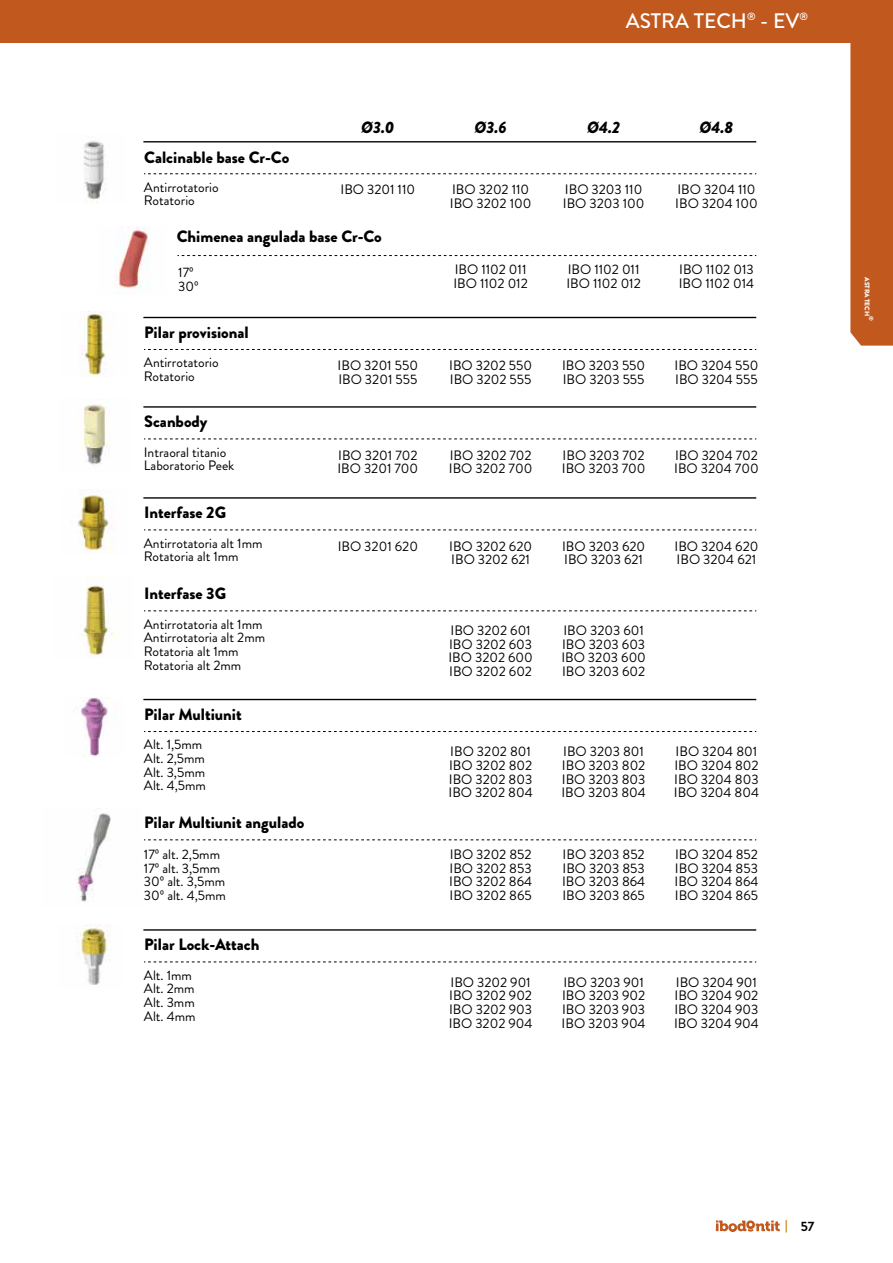
<style>
.page{position:relative;width:893px;height:1263px;background:#fff}
.page>*{position:absolute;margin:0;border:0;box-sizing:border-box;transform-origin:0 0}
.t1{font:500 21px "Brandon Grotesque";color:#fff}
.t2{font:900 16.35px "Brandon Grotesque";color:#000}
.t3{font:italic 900 16.35px "Brandon Grotesque";color:#000}
.t4{font:13.65px/13.6px "Brandon Grotesque";color:#000}
.t5{font:700 13.5px "Brandon Grotesque";color:#000}
.t6{font:900 6.75px "Brandon Grotesque";letter-spacing:-.01em;color:#fff}
.t7{font:900 6px "Brandon Grotesque";color:#fff}
</style>
<div class="page">
<div style="left:0;top:0;width:893px;height:43px;background:#c1581d"></div>
<div style="left:850px;top:43px;width:43px;height:303px;background:#c1581d"></div>
<img style="left:83px;top:141px;width:23px;height:63px">
<img style="left:81px;top:312px;width:34px;height:64px">
<img style="left:82px;top:404px;width:27px;height:64px">
<img style="left:77px;top:489px;width:36px;height:65px">
<img style="left:81px;top:698px;width:28px;height:59px">
<img style="left:76px;top:924px;width:35px;height:61px">
<img style="left:77px;top:813px;width:34px;height:89px">
<img style="left:81px;top:577px;width:36px;height:80px">
<img style="left:116px;top:227px;width:34px;height:65px">
<svg style="left:144px;top:173px;width:612px;height:1px"></svg>
<hr style="left:143px;top:141px;width:613px;height:1px;background:#000">
<svg style="left:144px;top:349px;width:612px;height:1px"></svg>
<hr style="left:143px;top:317px;width:613px;height:1px;background:#000">
<svg style="left:144px;top:439px;width:612px;height:1px"></svg>
<hr style="left:143px;top:406px;width:613px;height:2px;background:#000">
<svg style="left:144px;top:530px;width:612px;height:1px"></svg>
<hr style="left:143px;top:497px;width:613px;height:2px;background:#000">
<svg style="left:144px;top:610px;width:612px;height:1px"></svg>
<svg style="left:144px;top:731px;width:612px;height:1px"></svg>
<hr style="left:143px;top:699px;width:613px;height:1px;background:#000">
<svg style="left:144px;top:839px;width:612px;height:1px"></svg>
<svg style="left:144px;top:961px;width:612px;height:1px"></svg>
<hr style="left:143px;top:929px;width:613px;height:2px;background:#000">
<svg style="left:178px;top:255px;width:578px;height:1px"></svg>
<svg style="left:716px;top:1220px;width:71px;height:12px"></svg>
<h1 class="t1" style="left:626px;top:6px;width:184px">ASTRA TECH<sup>®</sup> - EV<sup>®</sup></h1>
<p class="t2" style="left:144px;top:145px;width:147px">Calcinable base Cr-Co</p>
<p class="t4" style="left:144px;top:180px;width:76px">Antirrotatorio<br>Rotatorio</p>
<p class="t3" style="left:361px;top:115px;width:35px">Ø3.0</p>
<p class="t3" style="left:475px;top:115px;width:34px">Ø3.6</p>
<p class="t3" style="left:587px;top:115px;width:34px">Ø4.2</p>
<p class="t3" style="left:700px;top:115px;width:35px">Ø4.8</p>
<p class="t4" style="left:340px;top:183px;width:76px">IBO 3201 110</p>
<p class="t4" style="left:450px;top:183px;width:83px">IBO 3202 110<br>IBO 3202 100</p>
<p class="t4" style="left:563px;top:183px;width:83px">IBO 3203 110<br>IBO 3203 100</p>
<p class="t4" style="left:675px;top:183px;width:84px">IBO 3204 110<br>IBO 3204 100</p>
<p class="t2" style="left:177px;top:225px;width:207px">Chimenea angulada base Cr-Co</p>
<p class="t4" style="left:178px;top:266px;width:22px">17º<br>30º</p>
<p class="t2" style="left:144px;top:320px;width:106px">Pilar provisional</p>
<p class="t4" style="left:453px;top:263px;width:76px">IBO 1102 011<br>IBO 1102 012</p>
<p class="t4" style="left:566px;top:263px;width:76px">IBO 1102 011<br>IBO 1102 012</p>
<p class="t4" style="left:679px;top:263px;width:77px">IBO 1102 013<br>IBO 1102 014</p>
<p class="t4" style="left:144px;top:356px;width:76px">Antirrotatorio<br>Rotatorio</p>
<p class="t4" style="left:674px;top:359px;width:85px">IBO 3204 550<br>IBO 3204 555</p>
<p class="t4" style="left:338px;top:359px;width:82px">IBO 3201 550<br>IBO 3201 555</p>
<p class="t4" style="left:449px;top:359px;width:84px">IBO 3202 550<br>IBO 3202 555</p>
<p class="t4" style="left:562px;top:359px;width:85px">IBO 3203 550<br>IBO 3203 555</p>
<p class="t2" style="left:144px;top:410px;width:65px">Scanbody</p>
<p class="t4" style="left:144px;top:445px;width:92px">Intraoral titanio<br>Laboratorio Peek</p>
<p class="t4" style="left:674px;top:448px;width:86px">IBO 3204 702<br>IBO 3204 700</p>
<p class="t2" style="left:144px;top:501px;width:83px">Interfase 2G</p>
<p class="t4" style="left:338px;top:539px;width:82px">IBO 3201 620</p>
<p class="t4" style="left:449px;top:539px;width:84px">IBO 3202 620<br>IBO 3202 621</p>
<p class="t4" style="left:562px;top:539px;width:85px">IBO 3203 620<br>IBO 3203 621</p>
<p class="t4" style="left:337px;top:448px;width:82px">IBO 3201 702<br>IBO 3201 700</p>
<p class="t4" style="left:449px;top:448px;width:85px">IBO 3202 702<br>IBO 3202 700</p>
<p class="t4" style="left:562px;top:448px;width:85px">IBO 3203 702<br>IBO 3203 700</p>
<p class="t4" style="left:144px;top:536px;width:120px">Antirrotatoria alt 1mm<br>Rotatoria alt 1mm</p>
<p class="t4" style="left:674px;top:539px;width:85px">IBO 3204 620<br>IBO 3204 621</p>
<p class="t2" style="left:144px;top:582px;width:84px">Interfase 3G</p>
<p class="t4" style="left:448px;top:624px;width:86px">IBO 3202 601<br>IBO 3202 603<br>IBO 3202 600<br>IBO 3202 602</p>
<p class="t4" style="left:561px;top:624px;width:86px">IBO 3203 601<br>IBO 3203 603<br>IBO 3203 600<br>IBO 3203 602</p>
<p class="t4" style="left:144px;top:617px;width:123px">Antirrotatoria alt 1mm<br>Antirrotatoria alt 2mm<br>Rotatoria alt 1mm<br>Rotatoria alt 2mm</p>
<p class="t2" style="left:144px;top:702px;width:99px">Pilar Multiunit</p>
<p class="t4" style="left:144px;top:738px;width:64px">Alt. 1,5mm<br>Alt. 2,5mm<br>Alt. 3,5mm<br>Alt. 4,5mm</p>
<p class="t4" style="left:674px;top:745px;width:87px">IBO 3204 801<br>IBO 3204 802<br>IBO 3204 803<br>IBO 3204 804</p>
<p class="t2" style="left:144px;top:811px;width:162px">Pilar Multiunit angulado</p>
<p class="t4" style="left:449px;top:848px;width:84px;text-align:justify">IBO 3202 852<br>IBO 3202 853<br>IBO 3202 864<br>IBO 3202 865</p>
<p class="t4" style="left:562px;top:848px;width:85px;text-align:justify">IBO 3203 852<br>IBO 3203 853<br>IBO 3203 864<br>IBO 3203 865</p>
<p class="t4" style="left:448px;top:745px;width:86px">IBO 3202 801<br>IBO 3202 802<br>IBO 3202 803<br>IBO 3202 804</p>
<p class="t4" style="left:561px;top:745px;width:86px">IBO 3203 801<br>IBO 3203 802<br>IBO 3203 803<br>IBO 3203 804</p>
<p class="t4" style="left:144px;top:848px;width:84px">17º alt. 2,5mm<br>17º alt. 3,5mm<br>30º alt. 3,5mm<br>30º alt. 4,5mm</p>
<p class="t4" style="left:674px;top:848px;width:85px;text-align:justify">IBO 3204 852<br>IBO 3204 853<br>IBO 3204 864<br>IBO 3204 865</p>
<p class="t2" style="left:144px;top:933px;width:117px">Pilar Lock-Attach</p>
<p class="t4" style="left:449px;top:975px;width:85px">IBO 3202 901<br>IBO 3202 902<br>IBO 3202 903<br>IBO 3202 904</p>
<p class="t4" style="left:562px;top:975px;width:85px">IBO 3203 901<br>IBO 3203 902<br>IBO 3203 903<br>IBO 3203 904</p>
<p class="t4" style="left:144px;top:968px;width:53px">Alt. 1mm<br>Alt. 2mm<br>Alt. 3mm<br>Alt. 4mm</p>
<p class="t4" style="left:674px;top:975px;width:86px">IBO 3204 901<br>IBO 3204 902<br>IBO 3204 903<br>IBO 3204 904</p>
<p class="t6" style="left:872px;top:277px;width:40px;rotate:90deg">ASTRA TECH</p>
<p class="t7" style="left:875px;top:316px;width:6px;rotate:90deg">®</p>
<p class="t5" style="left:801px;top:1217px;width:15px">57</p>
</div>
